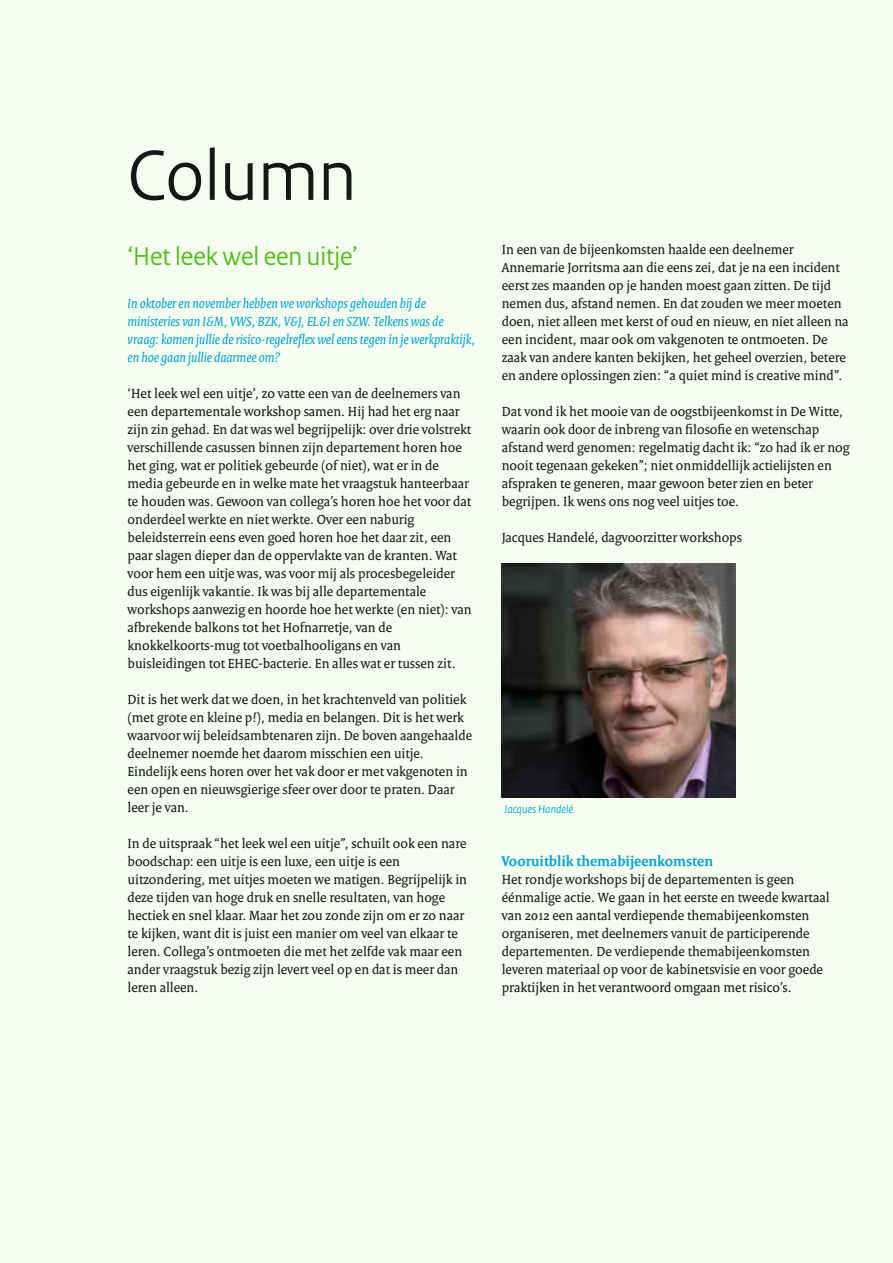
<style>
.page{position:relative;width:893px;height:1263px;background:#f5fdf0}
.page>*{position:absolute;margin:0;border:0;box-sizing:border-box;transform-origin:0 0}
.t1{font:75px "Rijksoverheid Sans";color:#151616}
.t2{font:27px "Rijksoverheid Sans";color:#4fbc14}
.t3{font:700 15px "Rijksoverheid Serif";color:#00a3d4}
.t4{font:14.25px/18px "Rijksoverheid Serif";color:#151616}
.t5{font:italic 14.25px/18px "Rijksoverheid Serif";color:#00a3d4}
.t6{font:italic 12px "Rijksoverheid Sans";color:#00a3d4}
</style>
<div class="page">
<img style="left:502px;top:563px;width:234px;height:234px">
<h1 class="t1" style="left:128px;top:132px;width:230px">Column</h1>
<h2 class="t2" style="left:128px;top:240px;width:232px">‘Het leek wel een uitje’</h2>
<p class="t5" style="left:128px;top:294px;width:349px">In oktober en november hebben we workshops gehouden bij de ministeries van I&amp;M, VWS, BZK, V&amp;J, EL&amp;I en SZW. Telkens was de vraag: komen jullie de risico-regelreflex wel eens tegen in je werkpraktijk, en hoe gaan jullie daarmee om?</p>
<p class="t4" style="left:128px;top:384px;width:346px">‘Het leek wel een uitje’, zo vatte een van de deelnemers van een departementale workshop samen. Hij had het erg naar zijn zin gehad. En dat was wel begrijpelijk: over drie volstrekt verschillende casussen binnen zijn departement horen hoe het ging, wat er politiek gebeurde (of niet), wat er in de media gebeurde en in welke mate het vraagstuk hanteerbaar te houden was. Gewoon van collega’s horen hoe het voor dat onderdeel werkte en niet werkte. Over een naburig beleidsterrein eens even goed horen hoe het daar zit, een paar slagen dieper dan de oppervlakte van de kranten. Wat voor hem een uitje was, was voor mij als procesbegeleider dus eigenlijk vakantie. Ik was bij alle departementale workshops aanwezig en hoorde hoe het werkte (en niet): van afbrekende balkons tot het Hofnarretje, van de knokkelkoorts-mug tot voetbalhooligans en van buisleidingen tot EHEC-bacterie. En alles wat er tussen zit.</p>
<p class="t4" style="left:128px;top:690px;width:346px">Dit is het werk dat we doen, in het krachtenveld van politiek (met grote en kleine p!), media en belangen. Dit is het werk waarvoor wij beleidsambtenaren zijn. De boven aangehaalde deelnemer noemde het daarom misschien een uitje.<br>Eindelijk eens horen over het vak door er met vakgenoten in een open en nieuwsgierige sfeer over door te praten. Daar leer je van.</p>
<p class="t4" style="left:128px;top:834px;width:341px">In de uitspraak “het leek wel een uitje”, schuilt ook een nare boodschap: een uitje is een luxe, een uitje is een uitzondering, met uitjes moeten we matigen. Begrijpelijk in deze tijden van hoge druk en snelle resultaten, van hoge hectiek en snel klaar. Maar het zou zonde zijn om er zo naar te kijken, want dit is juist een manier om veel van elkaar te leren. Collega’s ontmoeten die met het zelfde vak maar een ander vraagstuk bezig zijn levert veel op en dat is meer dan leren alleen.</p>
<p class="t4" style="left:502px;top:240px;width:348px">In een van de bijeenkomsten haalde een deelnemer Annemarie Jorritsma aan die eens zei, dat je na een incident eerst zes maanden op je handen moest gaan zitten. De tijd nemen dus, afstand nemen. En dat zouden we meer moeten doen, niet alleen met kerst of oud en nieuw, en niet alleen na een incident, maar ook om vakgenoten te ontmoeten. De zaak van andere kanten bekijken, het geheel overzien, betere en andere oplossingen zien: “a quiet mind is creative mind”.</p>
<p class="t4" style="left:502px;top:402px;width:349px">Dat vond ik het mooie van de oogstbijeenkomst in De Witte, waarin ook door de inbreng van filosofie en wetenschap afstand werd genomen: regelmatig dacht ik: “zo had ik er nog nooit tegenaan gekeken”; niet onmiddellijk actielijsten en afspraken te generen, maar gewoon beter zien en beter begrijpen. Ik wens ons nog veel uitjes toe.</p>
<p class="t4" style="left:502px;top:528px;width:242px">Jacques Handelé, dagvoorzitter workshops</p>
<p class="t6" style="left:504px;top:802px;width:71px">Jacques Handelé</p>
<p class="t3" style="left:502px;top:852px;width:213px">Vooruitblik themabijeenkomsten</p>
<p class="t4" style="left:502px;top:870px;width:329px">Het rondje workshops bij de departementen is geen éénmalige actie. We gaan in het eerste en tweede kwartaal van 2012 een aantal verdiepende themabijeenkomsten organiseren, met deelnemers vanuit de participerende departementen. De verdiepende themabijeenkomsten leveren materiaal op voor de kabinetsvisie en voor goede praktijken in het verantwoord omgaan met risico’s.</p>
</div>
